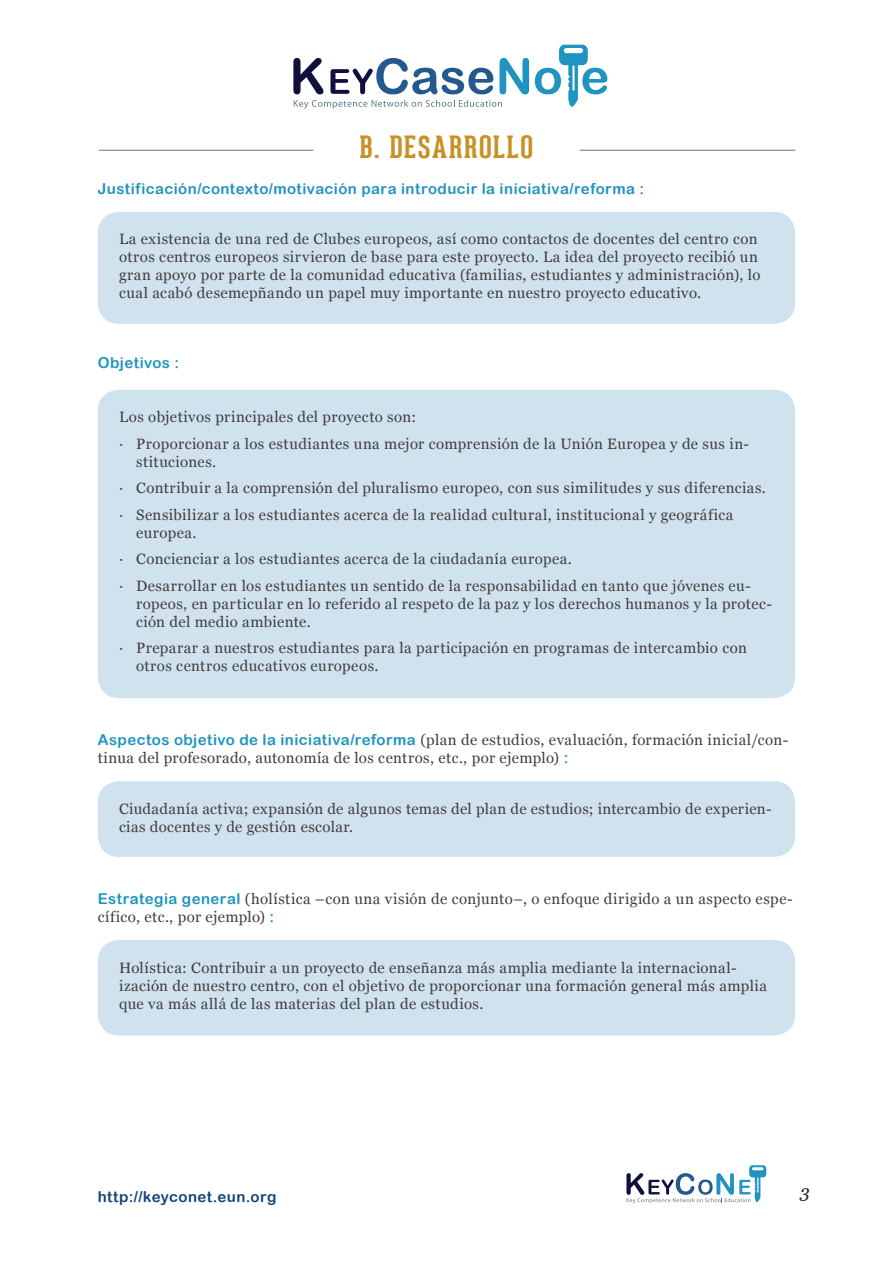
<style>
.page{position:relative;width:893px;height:1263px;background:#fff}
.page>*{position:absolute;margin:0;border:0;box-sizing:border-box;transform-origin:0 0}
.t1{font:700 30px "Geared Slab";letter-spacing:.05em;color:#c89125}
.t2{font:italic 18px "Georgia";color:#231f20}
.courant{font:15px/18px "Georgia";letter-spacing:.03em;color:#3e3e3f}
.courant-2{font:15px "Arial Rounded MT Bold";letter-spacing:.03em;color:#2094c0}
.courant-3{font:15px "Arial Rounded MT Bold";letter-spacing:.03em;color:#144477}
.s1{font-family:"Arial Rounded MT Bold";color:#2094c0}
</style>
<div class="page">
<svg style="left:626px;top:1165px;width:140px;height:38px"></svg>
<svg style="left:293px;top:58px;width:30px;height:36px"></svg>
<svg style="left:294px;top:100px;width:208px;height:9px"></svg>
<svg style="left:330px;top:58px;width:163px;height:36px"></svg>
<svg style="left:500px;top:58px;width:29px;height:36px"></svg>
<svg style="left:535px;top:45px;width:72px;height:62px"></svg>
<div style="left:98px;top:212px;width:697px;height:112px;background:#d1e2ef;border-radius:21px"></div>
<hr style="left:580px;top:150px;width:215px;height:1px;background:#5e768a">
<hr style="left:99px;top:150px;width:214px;height:1px;background:#5e768a">
<div style="left:98px;top:390px;width:697px;height:308px;background:#d1e2ef;border-radius:21px"></div>
<div style="left:98px;top:781px;width:697px;height:76px;background:#d1e2ef;border-radius:21px"></div>
<div style="left:98px;top:940px;width:697px;height:95px;background:#d1e2ef;border-radius:21px"></div>
<p class="t1" style="left:360px;top:129px;width:175px">B. DESARROLLO</p>
<p class="courant-2" style="left:98px;top:180px;width:548px">Justificación/contexto/motivación para introducir la iniciativa/reforma :</p>
<p class="courant" style="left:119px;top:231px;width:643px">La existencia de una red de Clubes europeos, así como contactos de docentes del centro con otros centros europeos sirvieron de base para este proyecto. La idea del proyecto recibió un gran apoyo por parte de la comunidad educativa (familias, estudiantes y administración), lo cual acabó desemepñando un papel muy importante en nuestro proyecto educativo.</p>
<p class="courant-2" style="left:98px;top:353px;width:83px">Objetivos :</p>
<p class="courant" style="left:119px;top:408px;width:299px">Los objetivos principales del proyecto son:</p>
<p class="courant" style="left:136px;top:435px;width:615px;text-indent:-17px">∙ Proporcionar a los estudiantes una mejor comprensión de la Unión Europea y de sus in&shy;stituciones.</p>
<p class="courant" style="left:119px;top:479px;width:648px">∙ Contribuir a la comprensión del pluralismo europeo, con sus similitudes y sus diferencias.</p>
<p class="courant" style="left:136px;top:506px;width:599px;text-indent:-17px">∙ Sensibilizar a los estudiantes acerca de la realidad cultural, institucional y geográfica europea.</p>
<p class="courant" style="left:119px;top:550px;width:454px">∙ Concienciar a los estudiantes acerca de la ciudadanía europea.</p>
<p class="courant" style="left:136px;top:577px;width:638px;text-indent:-17px">∙ Desarrollar en los estudiantes un sentido de la responsabilidad en tanto que jóvenes eu&shy;ropeos, en particular en lo referido al respeto de la paz y los derechos humanos y la protec&shy;ción del medio ambiente.</p>
<p class="courant" style="left:136px;top:639px;width:612px;text-indent:-17px">∙ Preparar a nuestros estudiantes para la participación en programas de intercambio con otros centros educativos europeos.</p>
<p class="courant" style="left:98px;top:731px;width:692px"><span class="s1">Aspectos objetivo de la iniciativa/reforma</span> (plan de estudios, evaluación, formación inicial/con&shy;tinua del profesorado, autonomía de los centros, etc., por ejemplo) <span class="s1">:</span></p>
<p class="courant" style="left:119px;top:800px;width:654px">Ciudadanía activa; expansión de algunos temas del plan de estudios; intercambio de experien&shy;cias docentes y de gestión escolar.</p>
<p class="courant" style="left:98px;top:890px;width:697px"><span class="s1">Estrategia general</span> (holística –con una visión de conjunto–, o enfoque dirigido a un aspecto espe&shy;cífico, etc., por ejemplo) <span class="s1">:</span></p>
<p class="courant" style="left:119px;top:959px;width:649px">Holística: Contribuir a un proyecto de enseñanza más amplia mediante la internacional&shy;ización de nuestro centro, con el objetivo de proporcionar una formación general más amplia que va más allá de las materias del plan de estudios.</p>
<p class="courant-3" style="left:98px;top:1188px;width:180px">http://keyconet.eun.org</p>
<p class="t2" style="left:800px;top:1180px;width:11px">3</p>
</div>
